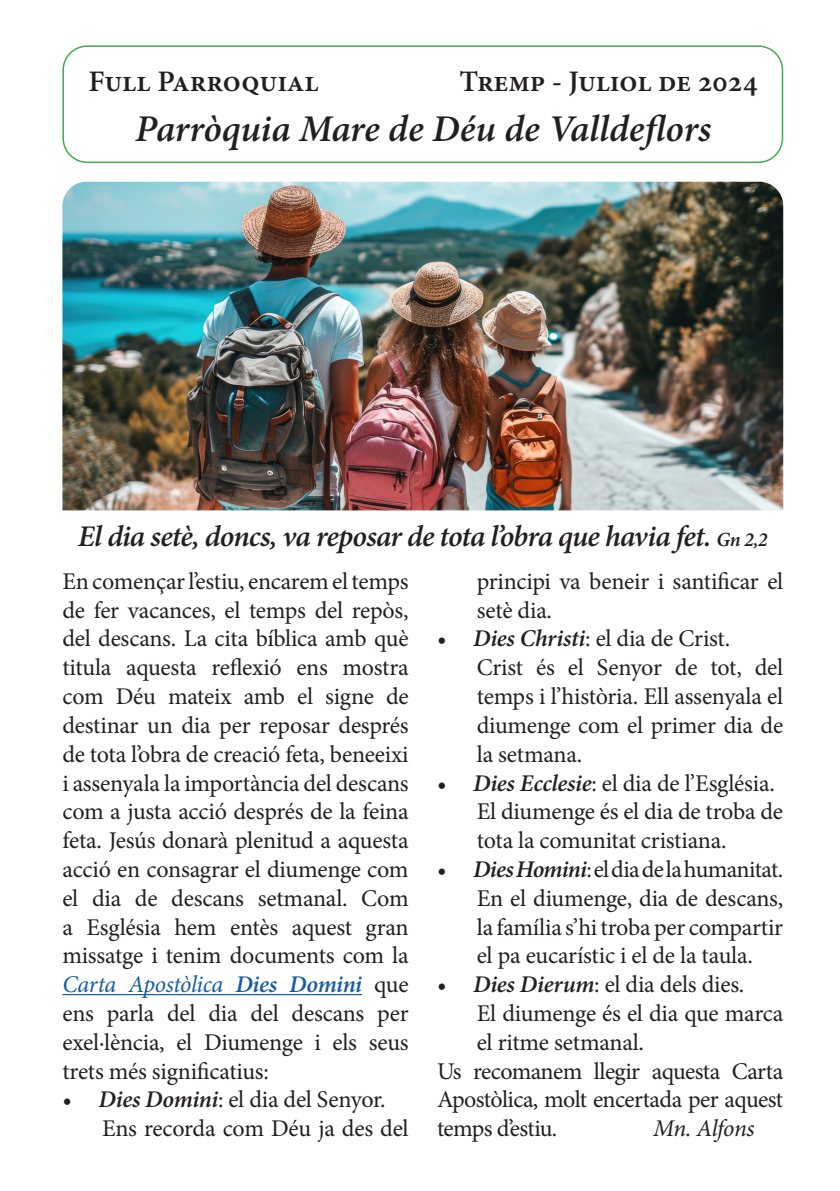
<style>
.page{position:relative;width:840px;height:1191px;background:#fff}
.page>*{position:absolute;margin:0;border:0;box-sizing:border-box;transform-origin:0 0}
.Titol_1{font:italic 600 37.8px "Minion Pro";letter-spacing:-.005em;color:#231f20}
.Título_2{font:italic 600 30px "Minion Pro";letter-spacing:-.03em;color:#231f20}
.Encapçalament_2{font:600 29.8px "Minion Pro";letter-spacing:-.005em;color:#231f20}
.párrafo_de_texto{font:24px/28.8px "Minion Pro";letter-spacing:-.01em;color:#231f20;text-align:justify}
.párrafo_de_texto-2{font:italic 24px "Minion Pro";letter-spacing:-.02em;color:#231f20}
.s1{font-size:20px}
.s2{font-style:italic;color:#175d9e}
.s3{font-weight:600;font-style:italic;color:#175d9e}
.s4{font-weight:600;font-style:italic}
</style>
<div class="page">
<img style="left:62px;top:182px;width:720px;height:328px">
<div style="left:62px;top:45px;width:720px;height:118px;border:2px solid #40ae49;border-radius:24px"></div>
<hr style="left:62px;top:994px;width:299px;height:1px;background:#175d9e">
<p class="Encapçalament_2" style="left:88px;top:61px;width:232px">Full Parroquial</p>
<p class="Encapçalament_2" style="left:459px;top:61px;width:299px">Tremp - Juliol de 2024</p>
<p class="Titol_1" style="left:135px;top:103px;width:577px">Parròquia Mare de Déu de Valldeflors</p>
<p class="Título_2" style="left:78px;top:516px;width:691px">El dia setè, doncs, va reposar de tota l’obra que havia fet. <span class="s1">Gn 2,2</span></p>
<p class="párrafo_de_texto" style="left:62px;top:567px;width:347px">En començar l’estiu, encarem el temps de fer vacances, el temps del repòs, del descans. La cita bíblica amb què titula aquesta reflexió ens mostra com Déu mateix amb el signe de destinar un dia per reposar després de tota l’obra de creació feta, beneeixi i assenyala la importància del descans com a justa acció després de la feina feta. Jesús donarà plenitud a aquesta acció en consagrar el diumenge com el dia de descans setmanal. Com a Església hem entès aquest gran missatge i tenim documents com la <span class="s2">Carta Apostòlica</span> <span class="s3">Dies Domini</span> que ens parla del dia del descans per exel·lència, el Diumenge i els seus trets més significatius:</p>
<p class="párrafo_de_texto" style="left:62px;top:1085px;width:324px"><span class="s4">• Dies Domini</span>: el dia del Senyor.</p>
<p class="párrafo_de_texto" style="left:102px;top:1114px;width:308px">Ens recorda com Déu ja des del</p>
<p class="párrafo_de_texto" style="left:476px;top:567px;width:308px">principi va beneir i santificar el setè dia.</p>
<p class="párrafo_de_texto" style="left:437px;top:624px;width:294px"><span class="s4">• Dies Christi</span>: el dia de Crist.</p>
<p class="párrafo_de_texto" style="left:476px;top:653px;width:308px">Crist és el Senyor de tot, del temps i l’història. Ell assenyala el diumenge com el primer dia de la setmana.</p>
<p class="párrafo_de_texto" style="left:437px;top:768px;width:339px"><span class="s4">• Dies Ecclesie</span>: el dia de l’Església.</p>
<p class="párrafo_de_texto" style="left:476px;top:797px;width:308px">El diumenge és el dia de troba de tota la comunitat cristiana.</p>
<p class="párrafo_de_texto" style="left:437px;top:855px;width:347px"><span class="s4">• Dies Homini</span>: el dia de la humanitat.</p>
<p class="párrafo_de_texto" style="left:476px;top:883px;width:308px">En el diumenge, dia de descans, la família s’hi troba per compartir el pa eucarístic i el de la taula.</p>
<p class="párrafo_de_texto" style="left:437px;top:970px;width:309px"><span class="s4">• Dies Dierum</span>: el dia dels dies.</p>
<p class="párrafo_de_texto" style="left:476px;top:999px;width:308px">El diumenge és el dia que marca el ritme setmanal.</p>
<p class="párrafo_de_texto" style="left:437px;top:1056px;width:347px">Us recomanem llegir aquesta Carta Apostòlica, molt encertada per aquest temps d’estiu.</p>
<p class="párrafo_de_texto-2" style="left:653px;top:1112px;width:103px">Mn. Alfons</p>
</div>
